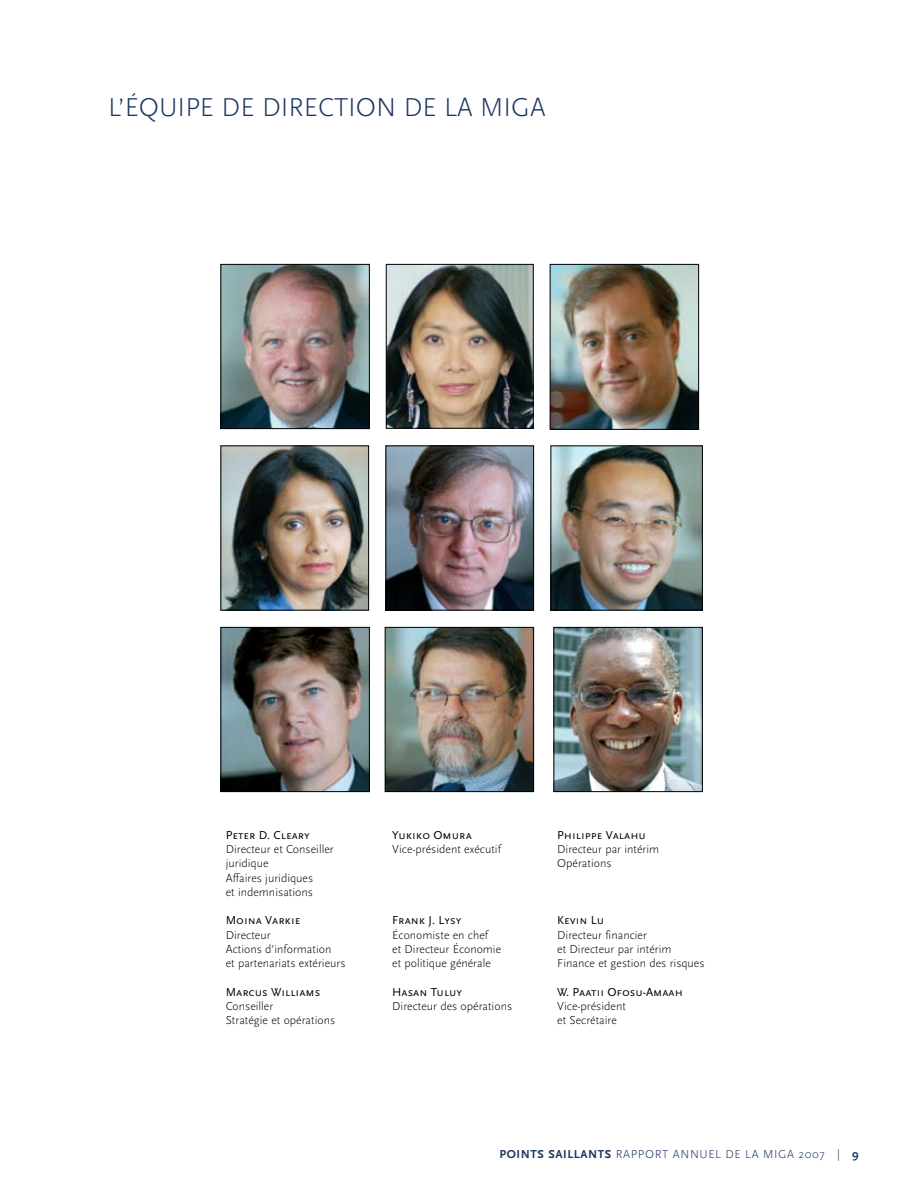
<style>
.page{position:relative;width:918px;height:1188px;background:#fff}
.page>*{position:absolute;margin:0;border:0;box-sizing:border-box;transform-origin:0 0}
.t1{font:300 27px "Scala Sans";color:#1b3561}
.t2{font:300 12px/14.2px "Scala Sans";color:#000}
.t3{font:12px "Scala Sans Caps";color:#000}
.t4{font:300 12px "Scala Sans";letter-spacing:.05em;color:#1b3561}
.s1{font-weight:700}
</style>
<div class="page">
<img style="left:222px;top:266px;width:146px;height:161px">
<div style="left:220px;top:264px;width:150px;height:165px;border:1px solid #000"></div>
<img style="left:556px;top:629px;width:145px;height:161px">
<div style="left:554px;top:627px;width:149px;height:165px;border:1px solid #000"></div>
<img style="left:388px;top:448px;width:144px;height:160px">
<div style="left:386px;top:446px;width:148px;height:164px;border:1px solid #000"></div>
<img style="left:222px;top:448px;width:145px;height:160px">
<div style="left:220px;top:446px;width:149px;height:164px;border:1px solid #000"></div>
<img style="left:552px;top:448px;width:149px;height:160px">
<div style="left:550px;top:446px;width:153px;height:164px;border:1px solid #000"></div>
<img style="left:387px;top:629px;width:145px;height:161px">
<div style="left:385px;top:627px;width:149px;height:165px;border:1px solid #000"></div>
<img style="left:222px;top:629px;width:146px;height:161px">
<div style="left:220px;top:627px;width:150px;height:165px;border:1px solid #000"></div>
<img style="left:552px;top:266px;width:145px;height:162px">
<div style="left:550px;top:264px;width:149px;height:166px;border:1px solid #000"></div>
<img style="left:388px;top:266px;width:144px;height:161px">
<div style="left:386px;top:264px;width:148px;height:165px;border:1px solid #000"></div>
<h1 class="t1" style="left:108px;top:92px;width:32px">L’équipe</h1>
<h1 class="t1" style="left:222px;top:92px;width:55px">de dire</h1>
<h1 class="t1" style="left:318px;top:92px;width:32px">ction</h1>
<h1 class="t1" style="left:404px;top:92px;width:143px">de la MIGA</h1>
<p class="t3" style="left:226px;top:829px;width:86px">Peter D. Cleary</p>
<p class="t2" style="left:226px;top:842px;width:110px">Directeur et Conseiller juridique<br>Affaires juridiques<br>et indemnisations</p>
<p class="t3" style="left:226px;top:914px;width:76px">Moina Varkie</p>
<p class="t2" style="left:226px;top:928px;width:121px">Directeur<br>Actions d’information<br>et partenariats extérieurs</p>
<p class="t3" style="left:226px;top:985px;width:96px">Marcus Williams</p>
<p class="t2" style="left:226px;top:999px;width:111px">Conseiller<br>Stratégie et opérations</p>
<p class="t3" style="left:392px;top:829px;width:81px">Yukiko Omura</p>
<p class="t2" style="left:392px;top:842px;width:110px">Vice-président exécutif</p>
<p class="t3" style="left:392px;top:914px;width:71px">Frank J. Lysy</p>
<p class="t2" style="left:392px;top:928px;width:110px">Économiste en chef<br>et Directeur Économie et politique générale</p>
<p class="t3" style="left:392px;top:985px;width:72px">Hasan Tuluy</p>
<p class="t2" style="left:392px;top:999px;width:121px">Directeur des opérations</p>
<p class="t3" style="left:557px;top:829px;width:90px">Philippe Valahu</p>
<p class="t2" style="left:557px;top:842px;width:104px">Directeur par intérim<br>Opérations</p>
<p class="t3" style="left:557px;top:914px;width:48px">Kevin Lu</p>
<p class="t2" style="left:557px;top:928px;width:149px">Directeur financier<br>et Directeur par intérim<br>Finance et gestion des risques</p>
<p class="t3" style="left:557px;top:985px;width:127px">W. Paatii Ofosu-Amaah</p>
<p class="t2" style="left:557px;top:999px;width:70px">Vice-président et Secrétaire</p>
<p class="t4" style="left:500px;top:1148px;width:361px"><span class="s1">POINTS SAILLANTS</span> RAPPORT ANNUEL DE LA MIGA 2007 | <span class="s1">9</span></p>
</div>
